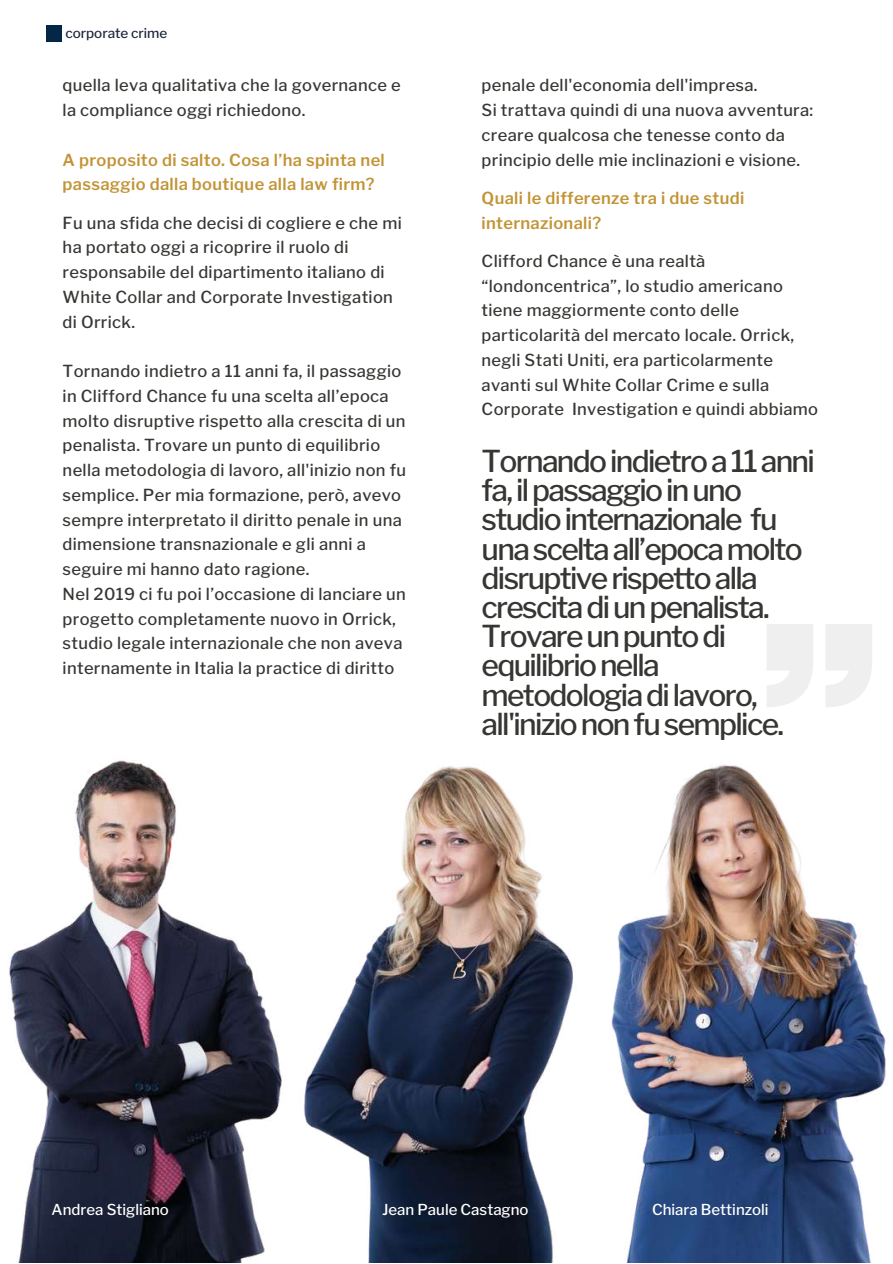
<style>
.page{position:relative;width:893px;height:1264px;background:#fff}
.page>*{position:absolute;margin:0;border:0;box-sizing:border-box;transform-origin:0 0}
.t1{font:500 30px/29.2px "Libre Franklin";letter-spacing:-.055em;color:#363633}
.t2{font:500 16.5px/24.8px "Libre Franklin";letter-spacing:.02em;color:#363633}
.t3{font:600 16.5px/24.8px "Libre Franklin";letter-spacing:.02em;color:#c29436}
.t4{font:500 15px "Libre Franklin";color:#fff}
.t5{font:500 13.5px "Libre Franklin";color:#1b253c}
</style>
<div class="page">
<img style="left:9px;top:760px;width:877px;height:502px">
<svg style="left:767px;top:624px;width:105px;height:83px"></svg>
<div style="left:46px;top:25px;width:16px;height:17px;background:#052747"></div>
<p class="t5" style="left:65px;top:25px;width:104px">corporate crime</p>
<p class="t2" style="left:63px;top:73px;width:339px">quella leva qualitativa che la governance e la compliance oggi richiedono.</p>
<p class="t3" style="left:63px;top:147px;width:324px">A proposito di salto. Cosa l’ha spinta nel passaggio dalla boutique alla law firm?</p>
<p class="t2" style="left:63px;top:210px;width:340px">Fu una sfida che decisi di cogliere e che mi ha portato oggi a ricoprire il ruolo di responsabile del dipartimento italiano di White Collar and Corporate Investigation di Orrick.</p>
<p class="t2" style="left:63px;top:359px;width:345px">Tornando indietro a 11 anni fa, il passaggio in Clifford Chance fu una scelta all’epoca molto disruptive rispetto alla crescita di un penalista. Trovare un punto di equilibrio nella metodologia di lavoro, all'inizio non fu semplice. Per mia formazione, però, avevo sempre interpretato il diritto penale in una dimensione transnazionale e gli anni a seguire mi hanno dato ragione.<br>Nel 2019 ci fu poi l’occasione di lanciare un progetto completamente nuovo in Orrick, studio legale internazionale che non aveva internamente in Italia la practice di diritto</p>
<p class="t2" style="left:481px;top:73px;width:333px">penale dell'economia dell'impresa.<br>Si trattava quindi di una nuova avventura: creare qualcosa che tenesse conto da principio delle mie inclinazioni e visione.</p>
<p class="t3" style="left:481px;top:185px;width:264px">Quali le differenze tra i due studi internazionali?</p>
<p class="t2" style="left:481px;top:248px;width:338px">Clifford Chance è una realtà “londoncentrica”, lo studio americano tiene maggiormente conto delle particolarità del mercato locale. Orrick, negli Stati Uniti, era particolarmente avanti sul White Collar Crime e sulla Corporate Investigation e quindi abbiamo</p>
<p class="t1" style="left:481px;top:446px;width:335px">Tornando indietro a 11 anni fa, il passaggio in uno studio internazionale fu una scelta all’epoca molto disruptive rispetto alla crescita di un penalista.<br>Trovare un punto di equilibrio nella metodologia di lavoro, all'inizio non fu semplice.</p>
<p class="t4" style="left:52px;top:1200px;width:119px">Andrea Stigliano</p>
<p class="t4" style="left:382px;top:1200px;width:148px">Jean Paule Castagno</p>
<p class="t4" style="left:652px;top:1200px;width:118px">Chiara Bettinzoli</p>
</div>
